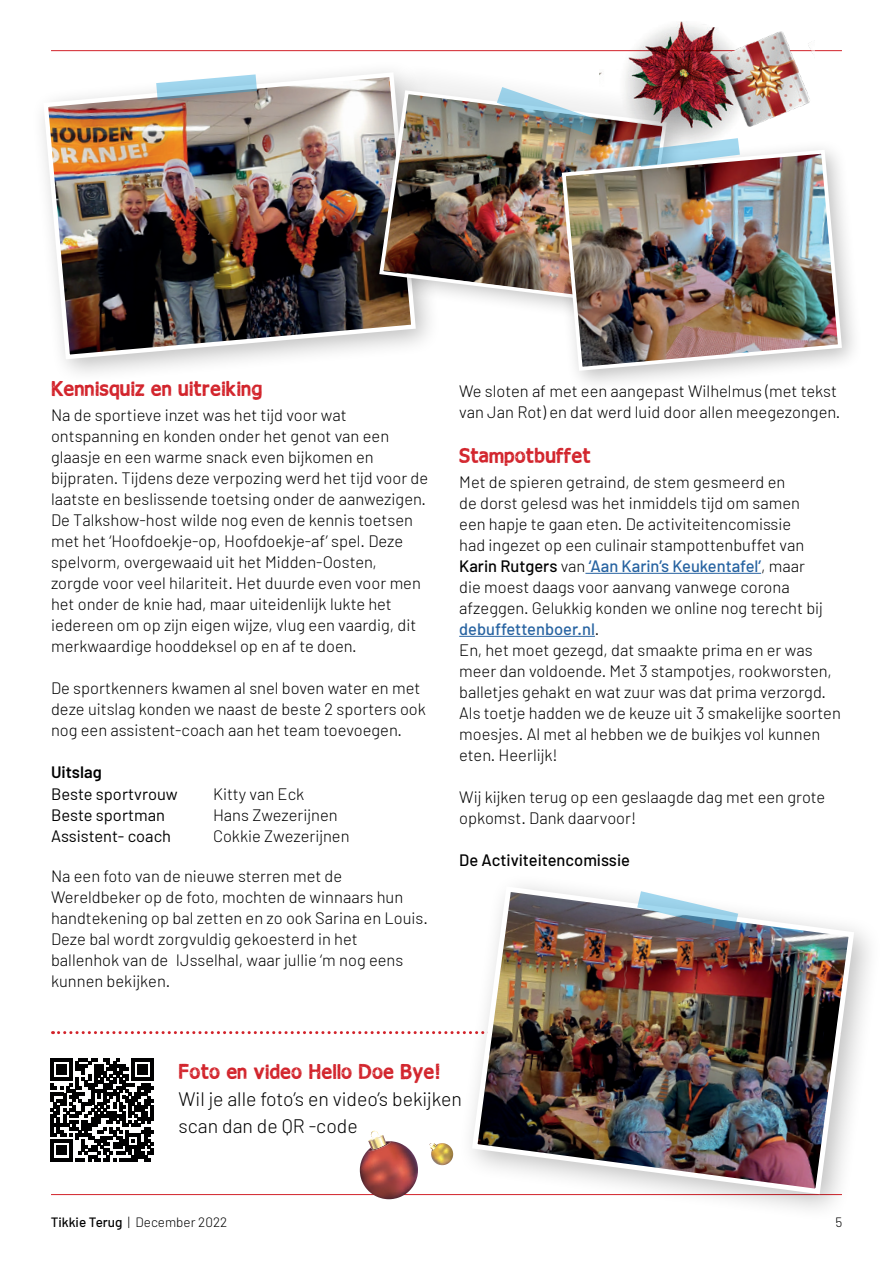
<style>
.page{position:relative;width:893px;height:1263px;background:#fff}
.page>*{position:absolute;margin:0;border:0;box-sizing:border-box;transform-origin:0 0}
.t1{font:21px "Good bye lullaby";color:#d2222a}
.t2{font:300 19.5px/27px "Barlow";color:#000001}
.t3{font:300 16.5px/21px "Barlow";color:#000001}
.t4{font:16.5px "Barlow";color:#000001}
.t5{font:500 16.5px "Barlow";color:#000001}
.t6{font:600 16.5px "Barlow";color:#000001}
.t7{font:300 13.5px "Barlow";color:#000001}
.s1{font-weight:500}
.s2{font-weight:500;color:#2763a1}
</style>
<div class="page">
<hr style="left:51px;top:50px;width:791px;height:1px;background:#d2222a">
<hr style="left:51px;top:1194px;width:791px;height:1px;background:#d2222a">
<svg style="left:51px;top:1058px;width:102px;height:103px"></svg>
<svg style="left:53px;top:1031px;width:404px;height:3px"></svg>
<hr style="left:585px;top:573px;width:176px;height:1px;background:#2763a1">
<hr style="left:459px;top:636px;width:136px;height:1px;background:#2763a1">
<img style="left:42px;top:72px;width:376px;height:290px">
<div style="left:457px;top:871px;width:426px;height:352px;background:#000001;opacity:.25"></div>
<img style="left:469px;top:884px;width:388px;height:313px">
<div style="left:368px;top:64px;width:321px;height:264px;background:#000001;opacity:.25"></div>
<img style="left:377px;top:88px;width:223px;height:220px">
<div style="left:550px;top:138px;width:314px;height:255px;background:#000001;opacity:.25"></div>
<img style="left:560px;top:148px;width:284px;height:225px">
<img style="left:497px;top:87px;width:100px;height:48px">
<svg style="left:637px;top:891px;width:101px;height:39px"></svg>
<svg style="left:156px;top:74px;width:101px;height:26px"></svg>
<svg style="left:639px;top:152px;width:101px;height:15px"></svg>
<img style="left:758px;top:31px;width:57px;height:93px">
<img style="left:600px;top:21px;width:158px;height:131px">
<img style="left:360px;top:1141px;width:58px;height:58px">
<img style="left:368px;top:1141px;width:23px;height:10px">
<svg style="left:368px;top:1131px;width:18px;height:18px"></svg>
<img style="left:431px;top:1143px;width:22px;height:22px">
<svg style="left:430px;top:1143px;width:8px;height:8px"></svg>
<p class="t1" style="left:51px;top:378px;width:213px">Kennisquiz en uitreiking</p>
<p class="t3" style="left:51px;top:404px;width:379px">Na de sportieve inzet was het tijd voor wat ontspanning en konden onder het genot van een glaasje en een warme snack even bijkomen en bijpraten. Tijdens deze verpozing werd het tijd voor de laatste en beslissende toetsing onder de aanwezigen.<br>De Talkshow-host wilde nog even de kennis toetsen met het ‘Hoofdoekje-op, Hoofdoekje-af’ spel. Deze spelvorm, overgewaaid uit het Midden-Oosten, zorgde voor veel hilariteit. Het duurde even voor men het onder de knie had, maar uiteidenlijk lukte het iedereen om op zijn eigen wijze, vlug een vaardig, dit merkwaardige hooddeksel op en af te doen.</p>
<p class="t3" style="left:51px;top:678px;width:376px">De sportkenners kwamen al snel boven water en met deze uitslag konden we naast de beste 2 sporters ook nog een assistent-coach aan het team toevoegen.</p>
<p class="t6" style="left:51px;top:762px;width:52px">Uitslag</p>
<p class="t4" style="left:51px;top:783px;width:128px">Beste sportvrouw</p>
<p class="t3" style="left:213px;top:783px;width:93px">Kitty van Eck</p>
<p class="t4" style="left:51px;top:804px;width:116px">Beste sportman</p>
<p class="t3" style="left:213px;top:804px;width:126px">Hans Zwezerijnen</p>
<p class="t4" style="left:51px;top:825px;width:122px">Assistent- coach</p>
<p class="t3" style="left:213px;top:825px;width:138px">Cokkie Zwezerijnen</p>
<p class="t3" style="left:51px;top:865px;width:378px">Na een foto van de nieuwe sterren met de Wereldbeker op de foto, mochten de winnaars hun handtekening op bal zetten en zo ook Sarina en Louis.<br>Deze bal wordt zorgvuldig gekoesterd in het ballenhok van de IJsselhal, waar jullie ‘m nog eens kunnen bekijken.</p>
<p class="t3" style="left:459px;top:380px;width:383px">We sloten af met een aangepast Wilhelmus (met tekst van Jan Rot) en dat werd luid door allen meegezongen.</p>
<p class="t1" style="left:459px;top:445px;width:133px">Stampotbuffet</p>
<p class="t3" style="left:459px;top:471px;width:383px">Met de spieren getraind, de stem gesmeerd en<br>de dorst gelesd was het inmiddels tijd om samen<br>een hapje te gaan eten. De activiteitencomissie<br>had ingezet op een culinair stampottenbuffet van <span class="s1">Karin Rutgers</span> van <span class="s2">‘Aan Karin’s Keukentafel’</span>, maar<br>die moest daags voor aanvang vanwege corona afzeggen. Gelukkig konden we online nog terecht bij <span class="s2">debuffettenboer.nl</span>.<br>En, het moet gezegd, dat smaakte prima en er was meer dan voldoende. Met 3 stampotjes, rookworsten, balletjes gehakt en wat zuur was dat prima verzorgd.<br>Als toetje hadden we de keuze uit 3 smakelijke soorten moesjes. Al met al hebben we de buikjes vol kunnen eten. Heerlijk!</p>
<p class="t3" style="left:459px;top:786px;width:368px">Wij kijken terug op een geslaagde dag met een grote opkomst. Dank daarvoor!</p>
<p class="t5" style="left:459px;top:850px;width:172px">De Activiteitencomissie</p>
<p class="t1" style="left:179px;top:1060px;width:264px">Foto en video Hello Doe Bye!</p>
<p class="t2" style="left:179px;top:1085px;width:285px">Wil je alle foto’s en video’s bekijken scan dan de QR -code</p>
<p class="t7" style="left:51px;top:1214px;width:178px"><span class="s1">Tikkie Terug</span> | December 2022</p>
<p class="t7" style="left:835px;top:1214px;width:8px">5</p>
</div>
